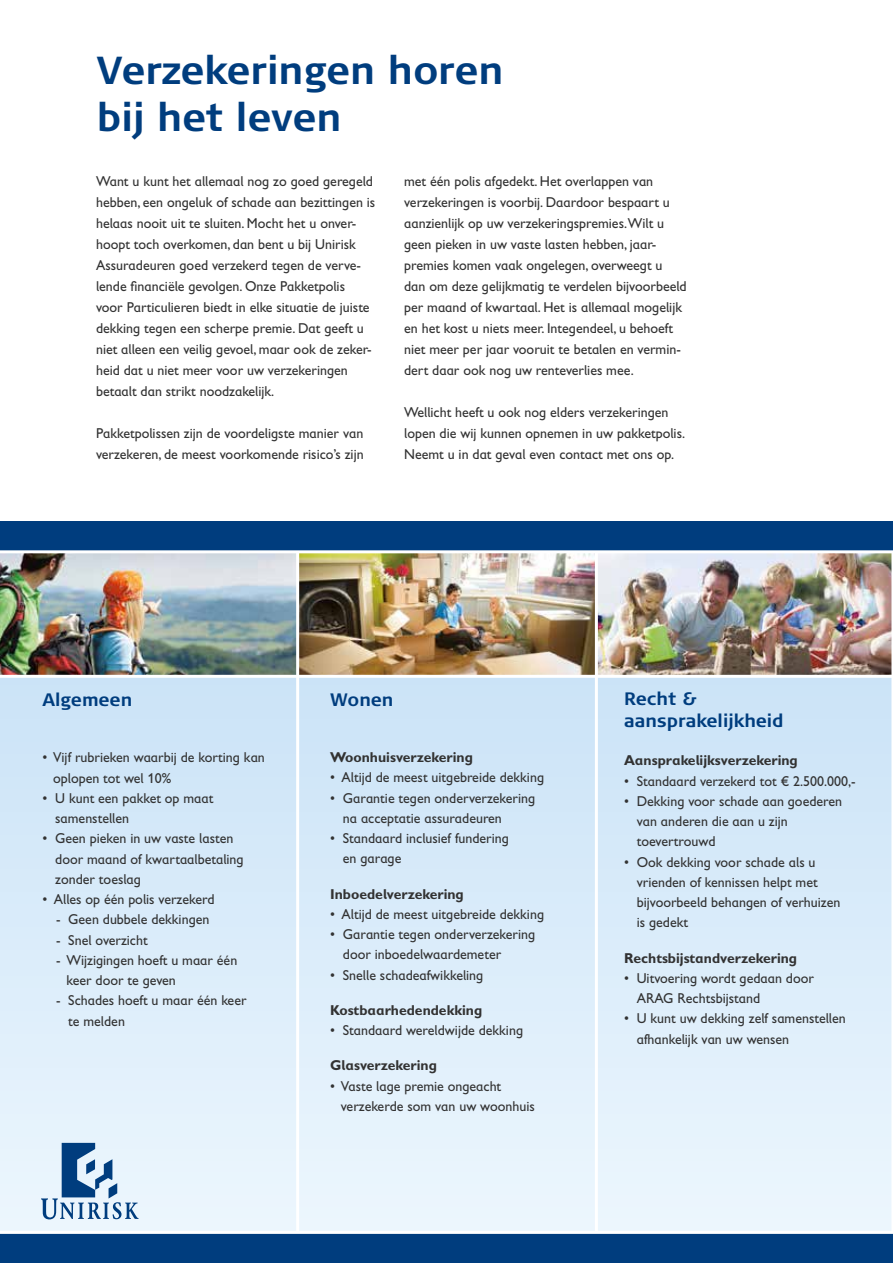
<style>
.page{position:relative;width:893px;height:1263px;background:#fff}
.page>*{position:absolute;margin:0;border:0;box-sizing:border-box;transform-origin:0 0}
.t1{font:700 39px/46.8px "Signa Normal";color:#003d7e}
.t2{font:700 18px/21.6px "Signa Normal";color:#003d7e}
.t3{font:14.4px/21px "Gill Sans Infant Std";color:#323232}
.t4{font:700 14.4px "Gill Sans Infant Std";color:#323232}
</style>
<div class="page">
<svg style="left:0;top:678px;width:891px;height:553px;background:#dbecfa"></svg>
<img style="left:0;top:553px;width:296px;height:122px">
<img style="left:299px;top:553px;width:296px;height:122px">
<img style="left:598px;top:553px;width:293px;height:122px">
<hr style="left:595px;top:550px;width:3px;height:713px;background:#fff">
<hr style="left:296px;top:551px;width:3px;height:712px;background:#fff">
<div style="left:0;top:521px;width:893px;height:30px;background:#003d7e"></div>
<div style="left:0;top:1233px;width:893px;height:30px;background:#003d7e"></div>
<hr style="left:0;top:1231px;width:893px;height:3px;background:#fff">
<hr style="left:0;top:550px;width:893px;height:3px;background:#fff">
<svg style="left:41px;top:1143px;width:97px;height:76px;background:#a1bcd5"></svg>
<h1 class="t1" style="left:97px;top:47px;width:408px">Verzekeringen horen bij het leven</h1>
<p class="t3" style="left:96px;top:171px;width:281px">Want u kunt het allemaal nog zo goed geregeld hebben, een ongeluk of schade aan bezittingen is helaas nooit uit te sluiten. Mocht het u onver&shy;hoopt toch overkomen, dan bent u bij Unirisk Assuradeuren goed verzekerd tegen de verve&shy;lende financiële gevolgen. Onze Pakketpolis voor Particulieren biedt in elke situatie de juiste dekking tegen een scherpe premie. Dat geeft u niet alleen een veilig gevoel, maar ook de zeker&shy;heid dat u niet meer voor uw verzekeringen betaalt dan strikt noodzakelijk.</p>
<p class="t3" style="left:96px;top:423px;width:269px">Pakketpolissen zijn de voordeligste manier van verzekeren, de meest voorkomende risico’s zijn</p>
<p class="t3" style="left:404px;top:171px;width:284px">met één polis afgedekt. Het overlappen van verzekeringen is voorbij. Daardoor bespaart u aanzienlijk op uw verzekeringspremies.Wilt u geen pieken in uw vaste lasten hebben, jaar&shy;premies komen vaak ongelegen, overweegt u dan om deze gelijkmatig te verdelen bijvoorbeeld per maand of kwartaal. Het is allemaal mogelijk en het kost u niets meer. Integendeel, u behoeft niet meer per jaar vooruit te betalen en vermin&shy;dert daar ook nog uw renteverlies mee.</p>
<p class="t3" style="left:404px;top:402px;width:282px">Wellicht heeft u ook nog elders verzekeringen lopen die wij kunnen opnemen in uw pakketpolis.<br>Neemt u in dat geval even contact met ons op.</p>
<p class="t2" style="left:43px;top:689px;width:91px">Algemeen</p>
<p class="t3" style="left:53px;top:747px;width:213px;line-height:20.2px;text-indent:-11px">• Vijf rubrieken waarbij de korting kan oplopen tot wel 10%</p>
<p class="t3" style="left:55px;top:788px;width:160px;line-height:20.2px;text-indent:-13px">• U kunt een pakket op maat samenstellen</p>
<p class="t3" style="left:55px;top:828px;width:190px;line-height:20.2px;text-indent:-13px">• Geen pieken in uw vaste lasten door maand of kwartaalbetaling zonder toeslag</p>
<p class="t3" style="left:43px;top:889px;width:174px">• Alles op één polis verzekerd</p>
<p class="t3" style="left:56px;top:909px;width:155px">- Geen dubbele dekkingen</p>
<p class="t3" style="left:56px;top:929px;width:93px">- Snel overzicht</p>
<p class="t3" style="left:67px;top:950px;width:172px;line-height:20.2px;text-indent:-11px">- Wijzigingen hoeft u maar één keer door te geven</p>
<p class="t3" style="left:68px;top:990px;width:180px;line-height:20.2px;text-indent:-12px">- Schades hoeft u maar één keer te melden</p>
<p class="t2" style="left:330px;top:689px;width:65px">Wonen</p>
<p class="t4" style="left:330px;top:749px;width:144px">Woonhuisverzekering</p>
<p class="t3" style="left:330px;top:767px;width:215px">• Altijd de meest uitgebreide dekking</p>
<p class="t3" style="left:343px;top:787px;width:194px;line-height:20.2px;text-indent:-13px">• Garantie tegen onderverzekering na acceptatie assuradeuren</p>
<p class="t3" style="left:343px;top:828px;width:168px;line-height:20.2px;text-indent:-13px">• Standaard inclusief fundering en garage</p>
<p class="t4" style="left:330px;top:885px;width:135px">Inboedelverzekering</p>
<p class="t3" style="left:330px;top:903px;width:215px">• Altijd de meest uitgebreide dekking</p>
<p class="t3" style="left:343px;top:924px;width:194px;line-height:20.2px;text-indent:-13px">• Garantie tegen onderverzekering door inboedelwaardemeter</p>
<p class="t3" style="left:330px;top:964px;width:155px">• Snelle schadeafwikkeling</p>
<p class="t4" style="left:330px;top:1001px;width:154px">Kostbaarhedendekking</p>
<p class="t3" style="left:330px;top:1020px;width:194px">• Standaard wereldwijde dekking</p>
<p class="t4" style="left:330px;top:1057px;width:108px">Glasverzekering</p>
<p class="t3" style="left:341px;top:1075px;width:196px;line-height:20.2px;text-indent:-11px">• Vaste lage premie ongeacht verzekerde som van uw woonhuis</p>
<p class="t2" style="left:624px;top:688px;width:161px">Recht &amp; aansprakelijkheid</p>
<p class="t4" style="left:624px;top:752px;width:175px">Aansprakelijksverzekering</p>
<p class="t3" style="left:624px;top:770px;width:233px">• Standaard verzekerd tot € 2.500.000,-</p>
<p class="t3" style="left:637px;top:791px;width:207px;line-height:20.2px;text-indent:-13px">• Dekking voor schade aan goederen van anderen die aan u zijn toevertrouwd</p>
<p class="t3" style="left:637px;top:851px;width:205px;line-height:20.2px;text-indent:-13px">• Ook dekking voor schade als u vrienden of kennissen helpt met bijvoorbeeld behangen of verhuizen is gedekt</p>
<p class="t4" style="left:624px;top:949px;width:175px">Rechtsbijstandverzekering</p>
<p class="t3" style="left:637px;top:968px;width:179px;line-height:20.2px;text-indent:-13px">• Uitvoering wordt gedaan door<br>ARAG Rechtsbijstand</p>
<p class="t3" style="left:637px;top:1008px;width:211px;line-height:20.2px;text-indent:-13px">• U kunt uw dekking zelf samenstellen afhankelijk van uw wensen</p>
</div>
